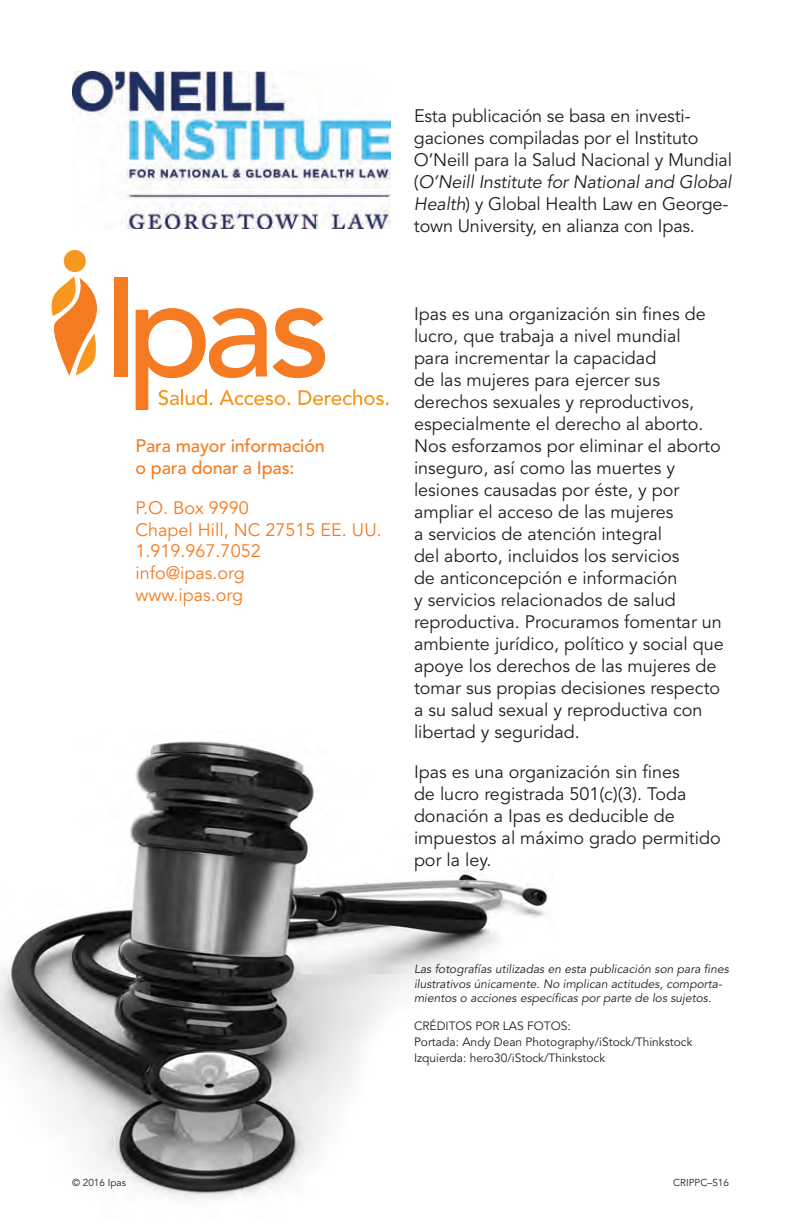
<style>
.page{position:relative;width:792px;height:1224px;background:#fff}
.page>*{position:absolute;margin:0;border:0;box-sizing:border-box;transform-origin:0 0}
.address_info{font:18px/22px "Avenir LT Std";color:#231f20}
.address_info-2{font:18px "Avenir LT Std";color:#f47b21}
.address_info-3{font:500 18px/22px "Avenir LT Std";letter-spacing:-.01em;color:#f47b21}
.photo_credit{font:italic 12px/14.4px "Avenir LT Std";color:#231f20}
.photo_credit-2{font:12px "Avenir LT Std";color:#231f20}
.photo_credit-3{font:10px "Avenir LT Std";color:#231f20}
.s1{font-style:italic}
</style>
<div class="page">
<img style="left:0;top:741px;width:548px;height:458px">
<svg style="left:51px;top:277px;width:46px;height:99px"></svg>
<div style="left:64px;top:250px;width:22px;height:22px;background:#f7971d;border-radius:50%"></div>
<div style="left:114px;top:277px;width:14px;height:99px;background:#f47b21"></div>
<svg style="left:136px;top:308px;width:253px;height:102px"></svg>
<img style="left:72px;top:72px;width:318px;height:156px">
<p class="address_info-3" style="left:136px;top:435px;width:191px">Para mayor información o para donar a Ipas:</p>
<p class="address_info-2" style="left:136px;top:497px;width:115px">P.O. Box 9990</p>
<p class="address_info-2" style="left:136px;top:519px;width:248px">Chapel Hill, NC 27515 EE. UU.</p>
<p class="address_info-2" style="left:136px;top:541px;width:127px">1.919.967.7052</p>
<p class="address_info-2" style="left:136px;top:563px;width:111px">info@ipas.org</p>
<p class="address_info-2" style="left:136px;top:585px;width:109px">www.ipas.org</p>
<p class="address_info" style="left:414px;top:106px;width:320px">Esta publicación se basa en investi&shy;gaciones compiladas por el Instituto O’Neill para la Salud Nacional y Mundial (<span class="s1">O’Neill Institute for National and Global Health</span>) y Global Health Law en George&shy;town University, en alianza con Ipas.</p>
<p class="address_info" style="left:414px;top:303px;width:311px">Ipas es una organización sin fines de lucro, que trabaja a nivel mundial<br>para incrementar la capacidad<br>de las mujeres para ejercer sus derechos sexuales y reproductivos, especialmente el derecho al aborto.<br>Nos esforzamos por eliminar el aborto inseguro, así como las muertes y lesiones causadas por éste, y por ampliar el acceso de las mujeres<br>a servicios de atención integral<br>del aborto, incluidos los servicios<br>de anticoncepción e información<br>y servicios relacionados de salud reproductiva. Procuramos fomentar un ambiente jurídico, político y social que apoye los derechos de las mujeres de tomar sus propias decisiones respecto a su salud sexual y reproductiva con libertad y seguridad.</p>
<p class="address_info" style="left:414px;top:761px;width:308px">Ipas es una organización sin fines<br>de lucro registrada 501(c)(3). Toda donación a Ipas es deducible de impuestos al máximo grado permitido por la ley.</p>
<p class="photo_credit" style="left:414px;top:962px;width:316px">Las fotografías utilizadas en esta publicación son para fines ilustrativos únicamente. No implican actitudes, comporta&shy;mientos o acciones específicas por parte de los sujetos.</p>
<p class="photo_credit-2" style="left:414px;top:1019px;width:158px">CRÉDITOS POR LAS FOTOS:</p>
<p class="photo_credit-2" style="left:414px;top:1035px;width:280px">Portada: Andy Dean Photography/iStock/Thinkstock</p>
<p class="photo_credit-2" style="left:414px;top:1051px;width:193px">Izquierda: hero30/iStock/Thinkstock</p>
<p class="photo_credit-3" style="left:72px;top:1176px;width:56px">© 2016 Ipas</p>
<p class="photo_credit-3" style="left:673px;top:1176px;width:57px">CRIPPC–S16</p>
</div>
